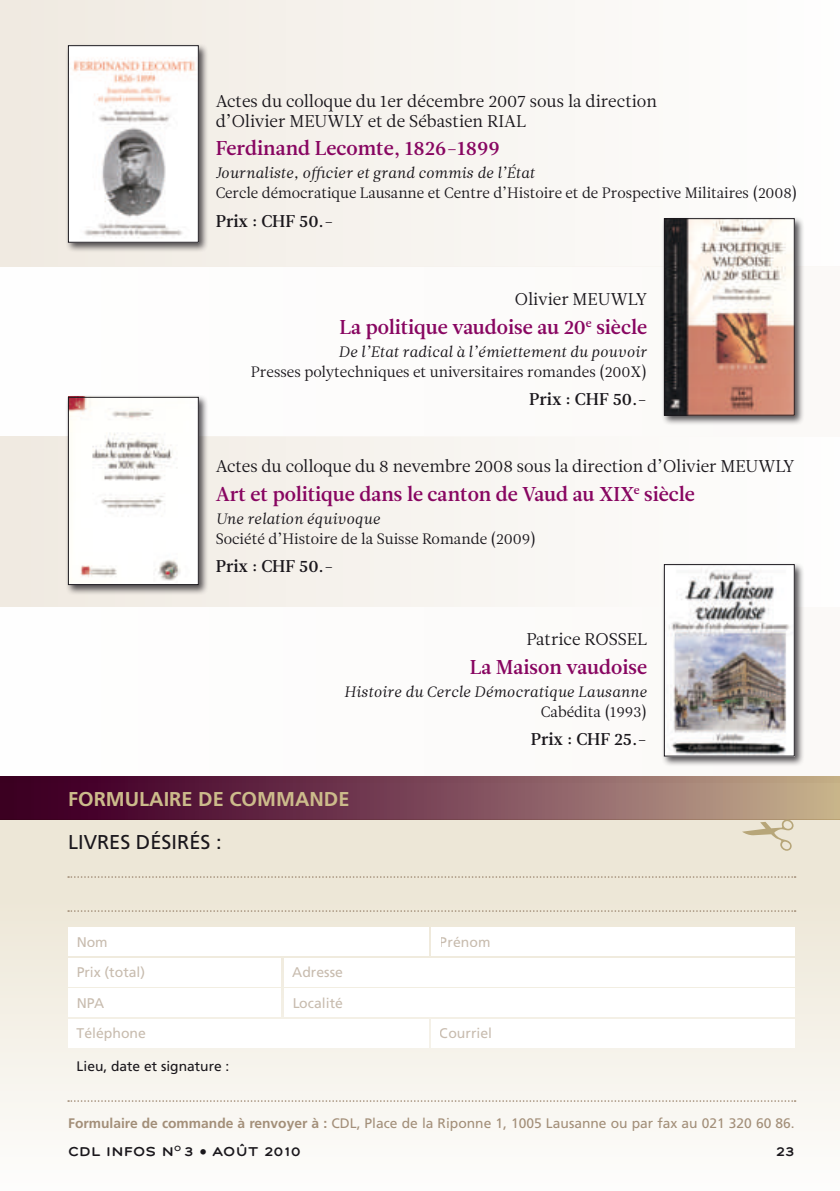
<style>
.page{position:relative;width:840px;height:1191px;background:#fff}
.page>*{position:absolute;margin:0;border:0;box-sizing:border-box;transform-origin:0 0}
.t1{font:20px "Leitura News Roman 3";color:#880661}
.t2{font:700 20px "Frutiger";color:#ccbb8b}
.t3{font:20px "Frutiger";color:#1a171c}
.t4{font:17px/20px "Leitura News Roman 1";color:#1a171c}
.t5{font:17px "Leitura News Roman 3";color:#1a171c}
.t6{font:15px "Leitura News Roman 1";color:#1a171c}
.t7{font:15px "Leitura News Italic 1";color:#1a171c}
.t8{font:14px "Frutiger";color:#a38f79}
.t9{font:700 14px "Montag";letter-spacing:.02em;color:#1a171c}
.t10{font:13.8px "Frutiger";color:#a38f79}
.t11{font:13.8px "Frutiger";color:#1a171c}
.s1{font-weight:700}
</style>
<div class="page">
<div style="left:0;top:819px;width:839px;height:372px;background:linear-gradient(to bottom,#eae3d1,#fdfcfa)"></div>
<div style="left:68px;top:958px;width:213px;height:28px;background:#fff"></div>
<div style="left:283px;top:958px;width:511px;height:28px;background:#fff"></div>
<div style="left:0;top:607px;width:839px;height:175px;background:#fbf9f7"></div>
<div style="left:0;top:437px;width:839px;height:170px;background:linear-gradient(to right,#efe9e0,#fefefe)"></div>
<div style="left:0;top:266px;width:839px;height:171px;background:#fbf9f7"></div>
<div style="left:0;top:0;width:839px;height:266px;background:linear-gradient(to right,#f0e9e1,#fefefe)"></div>
<div style="left:66px;top:43px;width:143px;height:210px;background:#1a171c;opacity:.75"></div>
<img style="left:70px;top:47px;width:126px;height:193px">
<div style="left:68px;top:45px;width:130px;height:197px;border:1px solid #1a171c"></div>
<div style="left:66px;top:395px;width:143px;height:200px;background:#1a171c;opacity:.75"></div>
<img style="left:70px;top:399px;width:126px;height:184px">
<div style="left:68px;top:397px;width:130px;height:188px;border:1px solid #1a171c"></div>
<div style="left:661px;top:216px;width:143px;height:210px;background:#1a171c;opacity:.75"></div>
<img style="left:665px;top:220px;width:127px;height:193px">
<div style="left:663px;top:218px;width:131px;height:197px;border:1px solid #1a171c"></div>
<div style="left:661px;top:562px;width:143px;height:204px;background:#1a171c;opacity:.75"></div>
<img style="left:665px;top:566px;width:127px;height:188px">
<div style="left:663px;top:564px;width:131px;height:192px;border:1px solid #1a171c"></div>
<div style="left:0;top:777px;width:839px;height:42px;background:linear-gradient(to right,#34001f,#c3a98f)"></div>
<div style="left:68px;top:927px;width:360px;height:28px;background:#fff"></div>
<div style="left:68px;top:1019px;width:360px;height:28px;background:#fff"></div>
<div style="left:431px;top:927px;width:363px;height:28px;background:#fff"></div>
<div style="left:431px;top:1019px;width:363px;height:28px;background:#fff"></div>
<div style="left:68px;top:988px;width:213px;height:28px;background:#fff"></div>
<div style="left:283px;top:988px;width:511px;height:28px;background:#fff"></div>
<svg style="left:741px;top:819px;width:52px;height:31px;background:#dfd6c0"></svg>
<svg style="left:68px;top:876px;width:727px;height:1px"></svg>
<svg style="left:68px;top:910px;width:727px;height:2px"></svg>
<svg style="left:68px;top:1100px;width:727px;height:1px"></svg>
<p class="t4" style="left:215px;top:91px;width:442px">Actes du colloque du 1er décembre 2007 sous la direction d’Olivier MEUWLY et de Sébastien RIAL</p>
<h1 class="t1" style="left:215px;top:136px;width:285px">Ferdinand Lecomte, 1826-1899</h1>
<p class="t7" style="left:215px;top:164px;width:320px">Journaliste, officier et grand commis de l’État</p>
<p class="t6" style="left:215px;top:184px;width:583px">Cercle démocratique Lausanne et Centre d’Histoire et de Prospective Militaires (2008)</p>
<p class="t5" style="left:215px;top:211px;width:119px">Prix : CHF 50.-</p>
<p class="t4" style="left:514px;top:289px;width:134px">Olivier MEUWLY</p>
<h1 class="t1" style="left:339px;top:315px;width:309px">La politique vaudoise au 20<sup>e</sup> siècle</h1>
<p class="t7" style="left:338px;top:342px;width:310px">De l’Etat radical à l’émiettement du pouvoir</p>
<p class="t6" style="left:251px;top:362px;width:397px">Presses polytechniques et universitaires romandes (200X)</p>
<p class="t5" style="left:529px;top:389px;width:119px">Prix : CHF 50.-</p>
<p class="t4" style="left:215px;top:457px;width:580px">Actes du colloque du 8 nevembre 2008 sous la direction d’Olivier MEUWLY</p>
<h1 class="t1" style="left:215px;top:482px;width:480px">Art et politique dans le canton de Vaud au XIX<sup>e</sup> siècle</h1>
<p class="t7" style="left:215px;top:510px;width:166px">Une relation équivoque</p>
<p class="t6" style="left:215px;top:530px;width:322px">Société d’Histoire de la Suisse Romande (2009)</p>
<p class="t5" style="left:215px;top:556px;width:119px">Prix : CHF 50.-</p>
<p class="t4" style="left:526px;top:630px;width:122px">Patrice ROSSEL</p>
<h1 class="t1" style="left:469px;top:655px;width:179px">La Maison vaudoise</h1>
<p class="t7" style="left:344px;top:683px;width:304px">Histoire du Cercle Démocratique Lausanne</p>
<p class="t6" style="left:540px;top:703px;width:107px">Cabédita (1993)</p>
<p class="t5" style="left:530px;top:729px;width:118px">Prix : CHF 25.-</p>
<h1 class="t2" style="left:68px;top:787px;width:283px">Formulaire de commande</h1>
<h1 class="t3" style="left:68px;top:830px;width:21px">Livre</h1>
<h1 class="t3" style="left:120px;top:830px;width:103px">s désirés :</h1>
<p class="t8" style="left:77px;top:933px;width:33px">Nom</p>
<p class="t8" style="left:77px;top:964px;width:70px">Prix (total)</p>
<p class="t8" style="left:292px;top:964px;width:52px">Adresse</p>
<p class="t8" style="left:77px;top:994px;width:29px">NPA</p>
<p class="t8" style="left:292px;top:994px;width:52px">Localité</p>
<p class="t8" style="left:77px;top:1025px;width:71px">Téléphone</p>
<p class="t11" style="left:77px;top:1058px;width:154px">Lieu, date et signature :</p>
<p class="t8" style="left:439px;top:933px;width:52px">Prénom</p>
<p class="t8" style="left:439px;top:1025px;width:54px">Courriel</p>
<p class="t10" style="left:68px;top:1115px;width:727px"><span class="s1">Formulaire de commande à renvoyer à :</span> CDL, Place de la Riponne 1, 1005 Lausanne ou par fax au 021 320 60 86.</p>
<p class="t9" style="left:68px;top:1143px;width:12px">CDL</p>
<p class="t9" style="left:106px;top:1143px;width:196px">I NFOS N <sup>O</sup> 3 • AOÛT 2010</p>
<p class="t9" style="left:775px;top:1143px;width:20px">23</p>
</div>
